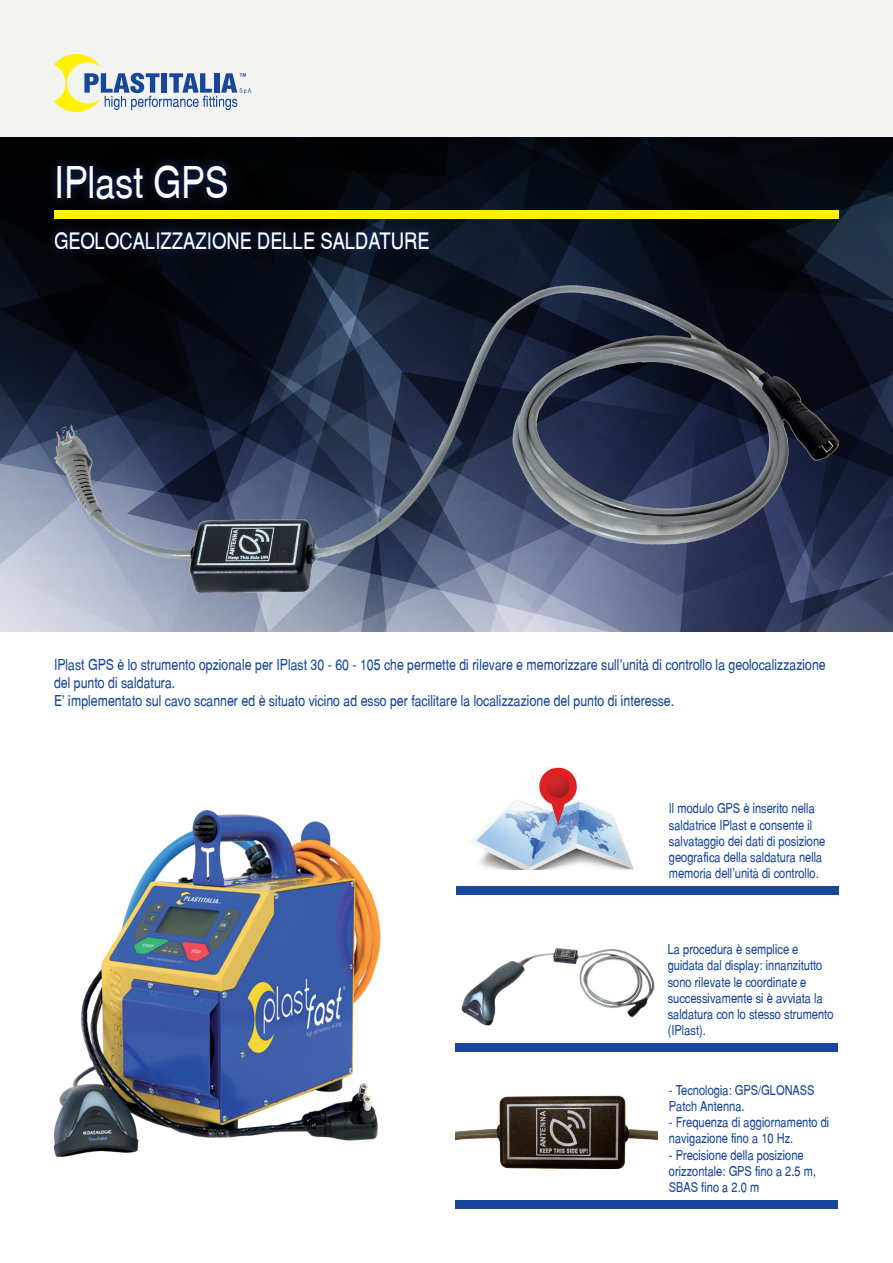
<style>
.page{position:relative;width:893px;height:1263px;background:#fff}
.page>*{position:absolute;margin:0;border:0;box-sizing:border-box;transform-origin:0 0}
.t1{font:43.5px "Switzerland Narrow Plain";color:#fff}
.t2{font:22.5px "Switzerland Narrow Plain";color:#fff}
.t3{font:15px/18px "Switzerland Narrow Plain";color:#18469d}
.t4{font:13.5px/16.2px "Switzerland Narrow Plain";color:#18469d}
</style>
<div class="page">
<svg style="left:0;top:136px;width:893px;height:495px"></svg>
<svg style="left:366px;top:136px;width:82px;height:150px"></svg>
<svg style="left:0;top:136px;width:366px;height:367px"></svg>
<svg style="left:537px;top:136px;width:356px;height:125px"></svg>
<img style="left:54px;top:286px;width:785px;height:306px">
<img style="left:461px;top:948px;width:194px;height:78px">
<img style="left:475px;top:767px;width:159px;height:103px">
<img style="left:455px;top:1095px;width:202px;height:75px">
<div style="left:0;top:0;width:893px;height:136px;background:#f3f3f2"></div>
<img style="left:54px;top:810px;width:326px;height:347px">
<svg style="left:54px;top:54px;width:198px;height:58px"></svg>
<div style="left:48px;top:156px;width:188px;height:52px;background:#18469d;opacity:.75"></div>
<div style="left:46px;top:222px;width:392px;height:36px;background:#18469d;opacity:.75"></div>
<div style="left:54px;top:211px;width:785px;height:8px;background:#fff101"></div>
<div style="left:455px;top:1044px;width:383px;height:8px;background:#18469d"></div>
<div style="left:456px;top:887px;width:383px;height:8px;background:#18469d"></div>
<div style="left:455px;top:1200px;width:383px;height:9px;background:#18469d"></div>
<h1 class="t1" style="left:54px;top:156px;width:176px">IPlast GPS</h1>
<h2 class="t2" style="left:54px;top:227px;width:377px">GEOLOCALIZZAZIONE DELLE SALDATURE</h2>
<p class="t3" style="left:54px;top:655px;width:773px">IPlast GPS è lo strumento opzionale per IPlast 30 - 60 - 105 che permette di rilevare e memorizzare sull’unità di controllo la geolocalizzazione del punto di saldatura.<br>E’ implementato sul cavo scanner ed è situato vicino ad esso per facilitare la localizzazione del punto di interesse.</p>
<p class="t4" style="left:669px;top:800px;width:158px">Il modulo GPS è inserito nella saldatrice IPlast e consente il salvataggio dei dati di posizione geografica della saldatura nella memoria dell’unità di controllo.</p>
<p class="t4" style="left:668px;top:941px;width:167px">La procedura è semplice e guidata dal display: innanzitutto sono rilevate le coordinate e successivamente si è avviata la saldatura con lo stesso strumento (IPlast).</p>
<p class="t4" style="left:669px;top:1082px;width:147px">- Tecnologia: GPS/GLONASS<br>Patch Antenna.</p>
<p class="t4" style="left:669px;top:1114px;width:162px">- Frequenza di aggiornamento di navigazione fino a 10 Hz.</p>
<p class="t4" style="left:669px;top:1146px;width:149px">- Precisione della posizione orizzontale: GPS fino a 2.5 m,<br>SBAS fino a 2.0 m</p>
</div>
